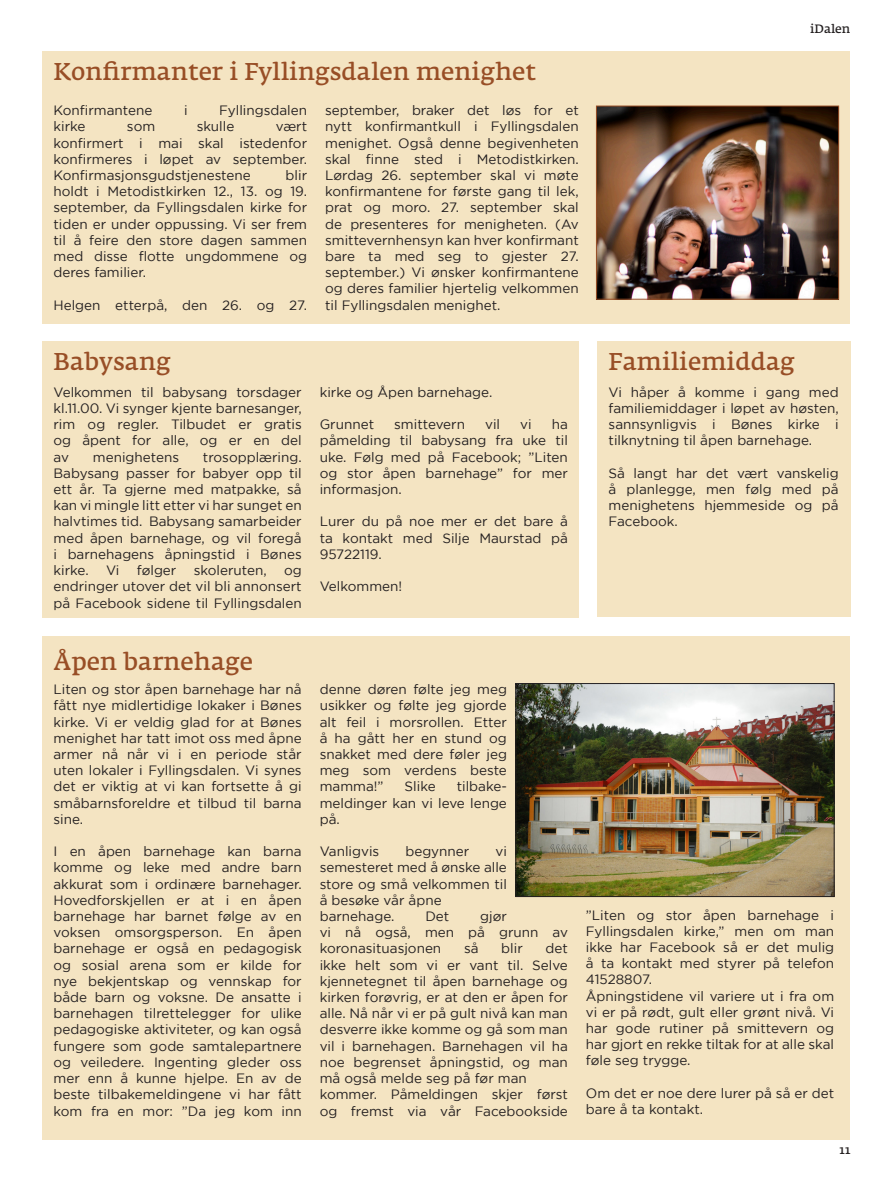
<style>
.page{position:relative;width:893px;height:1191px;background:#fff}
.page>*{position:absolute;margin:0;border:0;box-sizing:border-box;transform-origin:0 0}
.Overskrift_notiser{font:24px "Fedra Serif A Pro";color:#984e26}
.t1{font:13.5px/16.2px "Gotham";color:#231f20;text-align:justify}
.t2{font:12px "Fedra Serif A Pro";color:#231f20}
</style>
<div class="page">
<div style="left:43px;top:51px;width:807px;height:272px;background:#f4e4c2"></div>
<div style="left:43px;top:341px;width:536px;height:277px;background:#f4e4c2"></div>
<div style="left:597px;top:341px;width:253px;height:275px;background:#f4e4c2"></div>
<div style="left:43px;top:636px;width:807px;height:504px;background:#f4e4c2"></div>
<img style="left:517px;top:685px;width:315px;height:210px">
<div style="left:515px;top:683px;width:319px;height:214px;border:1px solid #231f20"></div>
<img style="left:598px;top:108px;width:239px;height:189px">
<div style="left:596px;top:106px;width:243px;height:193px;border:1px solid #984e26"></div>
<p class="Overskrift_notiser" style="left:54px;top:57px;width:484px">Konfirmanter i Fyllingsdalen menighet</p>
<p class="t1" style="left:54px;top:102px;width:100px">Konfirmantene</p>
<p class="t1" style="left:184px;top:102px;width:5px">i</p>
<p class="t1" style="left:219px;top:102px;width:89px">Fyllingsdalen</p>
<p class="t1" style="left:54px;top:118px;width:34px">kirke</p>
<p class="t1" style="left:127px;top:118px;width:30px">som</p>
<p class="t1" style="left:197px;top:118px;width:39px">skulle</p>
<p class="t1" style="left:54px;top:118px;width:255px;text-indent:222px">vært konfirmert i mai skal istedenfor konfirmeres i løpet av september.<br>Konfirmasjonsgudstjenestene</p>
<p class="t1" style="left:54px;top:167px;width:255px;text-indent:232px">blir holdt i Metodistkirken 12., 13. og 19. september, da Fyllingsdalen kirke for tiden er under oppussing. Vi ser frem til å feire den store dagen sammen med disse flotte ungdommene og deres familier.</p>
<p class="t1" style="left:54px;top:296px;width:255px">Helgen etterpå, den 26. og 27.</p>
<p class="t1" style="left:325px;top:102px;width:255px">september, braker det løs for et nytt konfirmantkull i Fyllingsdalen menighet. Også denne begivenheten skal finne sted i Metodistkirken.<br>Lørdag 26. september skal vi møte konfirmantene for første gang til lek, prat og moro. 27. september skal de presenteres for menigheten. (Av smittevernhensyn kan hver konfirmant bare ta med seg to gjester 27. september.) Vi ønsker konfirmantene og deres familier hjertelig velkommen til Fyllingsdalen menighet.</p>
<p class="t2" style="left:810px;top:22px;width:42px">iDalen</p>
<p class="Overskrift_notiser" style="left:54px;top:346px;width:119px">Babysang</p>
<p class="t1" style="left:54px;top:384px;width:250px">Velkommen til babysang torsdager kl.11.00. Vi synger kjente barnesanger, rim og regler. Tilbudet er gratis og åpent for alle, og er en del av</p>
<p class="t1" style="left:54px;top:448px;width:250px;text-indent:149px">trosopplæring.<br>Babysang passer for babyer opp til ett år. Ta gjerne med matpakke, så kan vi mingle litt etter vi har sunget en halvtimes tid. Babysang samarbeider med åpen barnehage, og vil foregå i barnehagens åpningstid i Bønes kirke.</p>
<p class="t1" style="left:93px;top:448px;width:88px">menighetens</p>
<p class="t1" style="left:106px;top:562px;width:15px">Vi</p>
<p class="t1" style="left:137px;top:562px;width:41px">følger</p>
<p class="t1" style="left:194px;top:562px;width:74px">skoleruten,</p>
<p class="t1" style="left:54px;top:562px;width:250px;text-indent:231px">og endringer utover det vil bli annonsert på Facebook sidene til Fyllingsdalen</p>
<p class="Overskrift_notiser" style="left:54px;top:646px;width:201px">Åpen barnehage</p>
<p class="t1" style="left:54px;top:681px;width:250px">Liten og stor åpen barnehage har nå fått nye midlertidige lokaker i Bønes kirke. Vi er veldig glad for at Bønes menighet har tatt imot oss med åpne armer nå når vi i en periode står uten lokaler i Fyllingsdalen. Vi synes det er viktig at vi kan fortsette å gi småbarnsforeldre et tilbud til barna sine.</p>
<p class="t1" style="left:54px;top:843px;width:250px">I en åpen barnehage kan barna komme og leke med andre barn akkurat som i ordinære barnehager.<br>Hovedforskjellen er at i en åpen barnehage har barnet følge av en voksen omsorgsperson. En åpen barnehage er også en pedagogisk og sosial arena som er kilde for nye bekjentskap og vennskap for både barn og voksne. De ansatte i barnehagen tilrettelegger for ulike pedagogiske aktiviteter, og kan også fungere som gode samtalepartnere og veiledere. Ingenting gleder oss mer enn å kunne hjelpe. En av de beste tilbakemeldingene vi har fått kom fra en mor: ”Da jeg kom inn</p>
<p class="t1" style="left:320px;top:384px;width:174px">kirke og Åpen barnehage.</p>
<p class="t1" style="left:320px;top:416px;width:56px">Grunnet</p>
<p class="t1" style="left:394px;top:416px;width:72px">smittevern</p>
<p class="t1" style="left:485px;top:416px;width:17px">vil</p>
<p class="t1" style="left:520px;top:416px;width:13px">vi</p>
<p class="t1" style="left:320px;top:416px;width:250px;text-indent:232px">ha påmelding til babysang fra uke til uke. Følg med på Facebook; ”Liten og stor åpen barnehage” for mer informasjon.</p>
<p class="t1" style="left:320px;top:513px;width:250px">Lurer du på noe mer er det bare å ta kontakt med Silje Maurstad på 95722119.</p>
<p class="t1" style="left:320px;top:578px;width:84px">Velkommen!</p>
<p class="t1" style="left:320px;top:681px;width:189px">denne døren følte jeg meg usikker og følte jeg gjorde alt feil i morsrollen. Etter å ha gått her en stund og snakket med dere føler jeg meg som verdens beste mamma!”</p>
<p class="t1" style="left:320px;top:778px;width:189px;text-indent:137px">tilbake&shy;meldinger kan vi leve lenge på.</p>
<p class="t1" style="left:320px;top:843px;width:61px">Vanligvis</p>
<p class="t1" style="left:405px;top:843px;width:65px">begynner</p>
<p class="t1" style="left:405px;top:778px;width:33px">Slike</p>
<p class="t1" style="left:320px;top:843px;width:189px;text-indent:176px">vi semesteret med å ønske alle store og små velkommen til å besøke vår åpne</p>
<p class="t1" style="left:320px;top:908px;width:76px">barnehage.</p>
<p class="t1" style="left:425px;top:908px;width:26px">Det</p>
<p class="t1" style="left:320px;top:908px;width:250px;text-align:left;text-indent:160px">gjør<br>vi nå også, men på grunn av koronasituasjonen</p>
<p class="t1" style="left:464px;top:940px;width:16px">så</p>
<p class="t1" style="left:501px;top:940px;width:23px">blir</p>
<p class="t1" style="left:320px;top:940px;width:250px;text-indent:226px">det ikke helt som vi er vant til. Selve kjennetegnet til åpen barnehage og kirken forøvrig, er at den er åpen for alle. Nå når vi er på gult nivå kan man desverre ikke komme og gå som man vil i barnehagen. Barnehagen vil ha noe begrenset åpningstid, og man må også melde seg på før man</p>
<p class="t1" style="left:320px;top:1086px;width:250px">kommer. Påmeldingen skjer først og fremst via vår Facebookside</p>
<p class="Overskrift_notiser" style="left:609px;top:346px;width:188px">Familiemiddag</p>
<p class="t1" style="left:609px;top:384px;width:232px">Vi håper å komme i gang med familiemiddager i løpet av høsten, sannsynligvis i Bønes kirke i tilknytning til åpen barnehage.</p>
<p class="t1" style="left:609px;top:465px;width:232px">Så langt har det vært vanskelig å planlegge, men følg med på menighetens hjemmeside og på Facebook.</p>
<p class="t1" style="left:586px;top:906px;width:250px">”Liten og stor åpen barnehage i Fyllingsdalen kirke,” men om man ikke har Facebook så er det mulig å ta kontakt med styrer på telefon 41528807.</p>
<p class="t1" style="left:586px;top:987px;width:250px">Åpningstidene vil variere ut i fra om vi er på rødt, gult eller grønt nivå. Vi har gode rutiner på smittevern og har gjort en rekke tiltak for at alle skal føle seg trygge.</p>
<p class="t1" style="left:586px;top:1084px;width:250px">Om det er noe dere lurer på så er det bare å ta kontakt.</p>
<p class="t2" style="left:840px;top:1142px;width:12px">11</p>
</div>
